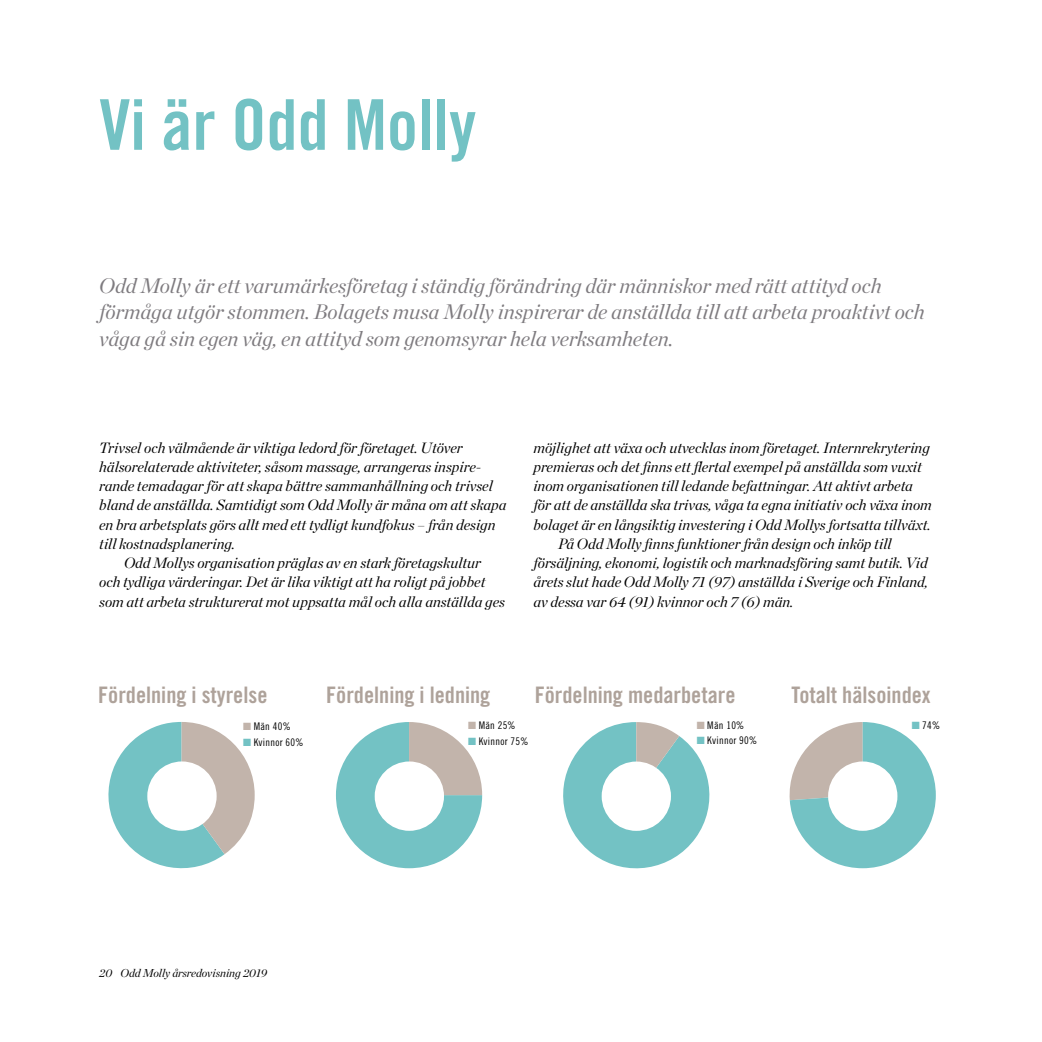
<style>
.page{position:relative;width:1042px;height:1042px;background:#fff}
.page>*{position:absolute;margin:0;border:0;box-sizing:border-box;transform-origin:0 0}
.t1{font:70px "Trade Gothic LT Std Bd Cn 20";color:#73c2c4}
.t2{font:22.75px "Trade Gothic Bold Cond Twenty";color:#aea29a}
.t3{font:italic 21px/26.2px "Chronicle Display";color:#7e7b7f}
.t4{font:italic 14.88px "Chronicle Display";color:#000}
.t5{font:italic 11.38px "Chronicle Display";color:#000}
.t6{font:10.5px "Trade Gothic Cond Eighteen";letter-spacing:.025em;color:#000}
.s1{color:#c2b4ab}
.s2{color:#73c2c4}
</style>
<div class="page">
<svg style="left:108px;top:722px;width:147px;height:147px"></svg>
<svg style="left:336px;top:722px;width:146px;height:146px"></svg>
<svg style="left:563px;top:722px;width:147px;height:147px"></svg>
<div style="left:147px;top:761px;width:70px;height:70px;background:#fff;border-radius:50%"></div>
<div style="left:375px;top:761px;width:69px;height:70px;background:#fff;border-radius:50%"></div>
<div style="left:602px;top:761px;width:69px;height:70px;background:#fff;border-radius:50%"></div>
<svg style="left:789px;top:722px;width:147px;height:146px"></svg>
<div style="left:828px;top:761px;width:69px;height:70px;background:#fff;border-radius:50%"></div>
<h1 class="t1" style="left:99px;top:82px;width:378px">Vi är Odd Molly</h1>
<p class="t3" style="left:99px;top:271px;width:827px">Odd Molly är ett varumärkesföretag i ständig förändring där människor med rätt attityd och förmåga utgör stommen. Bolagets musa Molly inspirerar de anställda till att arbeta proaktivt och våga gå sin egen väg, en attityd som genomsyrar hela verksamheten.</p>
<p class="t4" style="left:99px;top:436px;width:365px">Trivsel och välmående är viktiga ledord för företaget. Utöver</p>
<p class="t4" style="left:99px;top:455px;width:383px">hälsorelaterade aktiviteter, såsom massage, arrangeras inspire-</p>
<p class="t4" style="left:99px;top:474px;width:395px">rande temadagar för att skapa bättre sammanhållning och trivsel</p>
<p class="t4" style="left:99px;top:493px;width:409px">bland de anställda. Samtidigt som Odd Molly är måna om att skapa</p>
<p class="t4" style="left:99px;top:513px;width:398px">en bra arbetsplats görs allt med ett tydligt kundfokus – från design</p>
<p class="t4" style="left:99px;top:532px;width:137px">till kostnadsplanering.</p>
<p class="t4" style="left:124px;top:551px;width:359px">Odd Mollys organisation präglas av en stark företagskultur</p>
<p class="t4" style="left:99px;top:570px;width:388px">och tydliga värderingar. Det är lika viktigt att ha roligt på jobbet</p>
<p class="t4" style="left:99px;top:590px;width:407px">som att arbeta strukturerat mot uppsatta mål och alla anställda ges</p>
<p class="t4" style="left:533px;top:436px;width:398px">möjlighet att växa och utvecklas inom företaget. Internrekrytering</p>
<p class="t4" style="left:533px;top:455px;width:390px">premieras och det finns ett flertal exempel på anställda som vuxit</p>
<p class="t4" style="left:533px;top:474px;width:381px">inom organisationen till ledande befattningar. Att aktivt arbeta</p>
<p class="t4" style="left:533px;top:493px;width:400px">för att de anställda ska trivas, våga ta egna initiativ och växa inom</p>
<p class="t4" style="left:533px;top:513px;width:399px">bolaget är en långsiktig investering i Odd Mollys fortsatta tillväxt.</p>
<p class="t4" style="left:558px;top:532px;width:335px">På Odd Molly finns funktioner från design och inköp till</p>
<p class="t4" style="left:533px;top:551px;width:396px">försäljning, ekonomi, logistik och marknadsföring samt butik. Vid</p>
<p class="t4" style="left:533px;top:570px;width:396px">årets slut hade Odd Molly 71 (97) anställda i Sverige och Finland,</p>
<p class="t4" style="left:533px;top:590px;width:262px">av dessa var 64 (91) kvinnor och 7 (6) män.</p>
<h2 class="t2" style="left:98px;top:681px;width:171px">Fördelning i styrelse</h2>
<p class="t6" style="left:243px;top:720px;width:49px"><span class="s1">■</span> Män 40%</p>
<p class="t6" style="left:243px;top:736px;width:62px"><span class="s2">■</span> Kvinnor 60%</p>
<h2 class="t2" style="left:326px;top:681px;width:166px">Fördelning i ledning</h2>
<h2 class="t2" style="left:535px;top:681px;width:202px">Fördelning medarbetare</h2>
<p class="t6" style="left:468px;top:719px;width:49px"><span class="s1">■</span> Män 25%</p>
<p class="t6" style="left:468px;top:734px;width:62px"><span class="s2">■</span> Kvinnor 75%</p>
<p class="t6" style="left:697px;top:718px;width:49px"><span class="s1">■</span> Män 10%</p>
<p class="t6" style="left:697px;top:734px;width:62px"><span class="s2">■</span> Kvinnor 90%</p>
<h2 class="t2" style="left:791px;top:681px;width:141px">Totalt hälsoindex</h2>
<p class="t6" style="left:912px;top:718px;width:30px"><span class="s2">■</span> 74%</p>
<p class="t5" style="left:99px;top:964px;width:169px">20 Odd Molly årsredovisning 2019</p>
</div>
